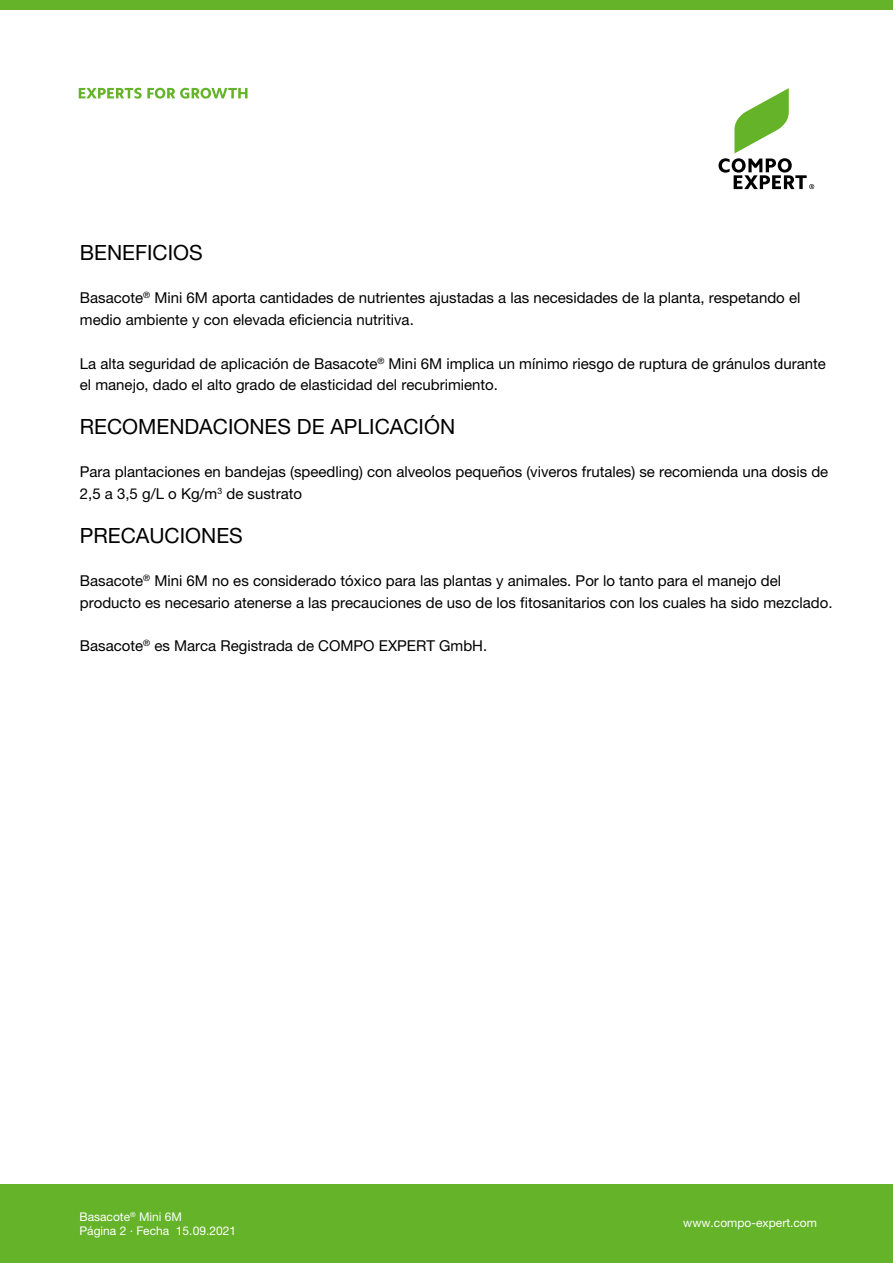
<style>
.page{position:relative;width:893px;height:1263px;background:#fff}
.page>*{position:absolute;margin:0;border:0;box-sizing:border-box;transform-origin:0 0}
.t1{font:21px "Helvetica Neue";color:#000}
.t2{font:15px/21.8px "Helvetica Neue";color:#000}
.t3{font:12px/14.4px "Helvetica Neue";color:#fff}
</style>
<div class="page">
<div style="left:0;top:0;width:893px;height:9px;background:#64b328"></div>
<svg style="left:79px;top:88px;width:168px;height:11px"></svg>
<div style="left:0;top:1184px;width:893px;height:79px;background:#64b328"></div>
<svg style="left:718px;top:88px;width:96px;height:101px"></svg>
<h1 class="t1" style="left:80px;top:240px;width:124px">BENEFICIOS</h1>
<p class="t2" style="left:80px;top:287px;width:722px">Basacote<sup>®</sup> Mini 6M aporta cantidades de nutrientes ajustadas a las necesidades de la planta, respetando el medio ambiente y con elevada eficiencia nutritiva.</p>
<p class="t2" style="left:80px;top:352px;width:748px">La alta seguridad de aplicación de Basacote<sup>®</sup> Mini 6M implica un mínimo riesgo de ruptura de gránulos durante el manejo, dado el alto grado de elasticidad del recubrimiento.</p>
<h1 class="t1" style="left:80px;top:414px;width:377px">RECOMENDACIONES DE APLICACIÓN</h1>
<p class="t2" style="left:80px;top:461px;width:750px">Para plantaciones en bandejas (speedling) con alveolos pequeños (viveros frutales) se recomienda una dosis de<br>2,5 a 3,5 g/L o Kg/m<sup>3</sup> de sustrato</p>
<h1 class="t1" style="left:80px;top:523px;width:164px">PRECAUCIONES</h1>
<p class="t2" style="left:80px;top:570px;width:754px">Basacote<sup>®</sup> Mini 6M no es considerado tóxico para las plantas y animales. Por lo tanto para el manejo del producto es necesario atenerse a las precauciones de uso de los fitosanitarios con los cuales ha sido mezclado.</p>
<p class="t2" style="left:80px;top:635px;width:409px">Basacote<sup>®</sup> es Marca Registrada de COMPO EXPERT GmbH.</p>
<p class="t3" style="left:80px;top:1209px;width:158px">Basacote<sup>®</sup> Mini 6M<br>Página 2 · Fecha 15.09.2021</p>
<p class="t3" style="left:683px;top:1215px;width:135px">www.compo-expert.com</p>
</div>
